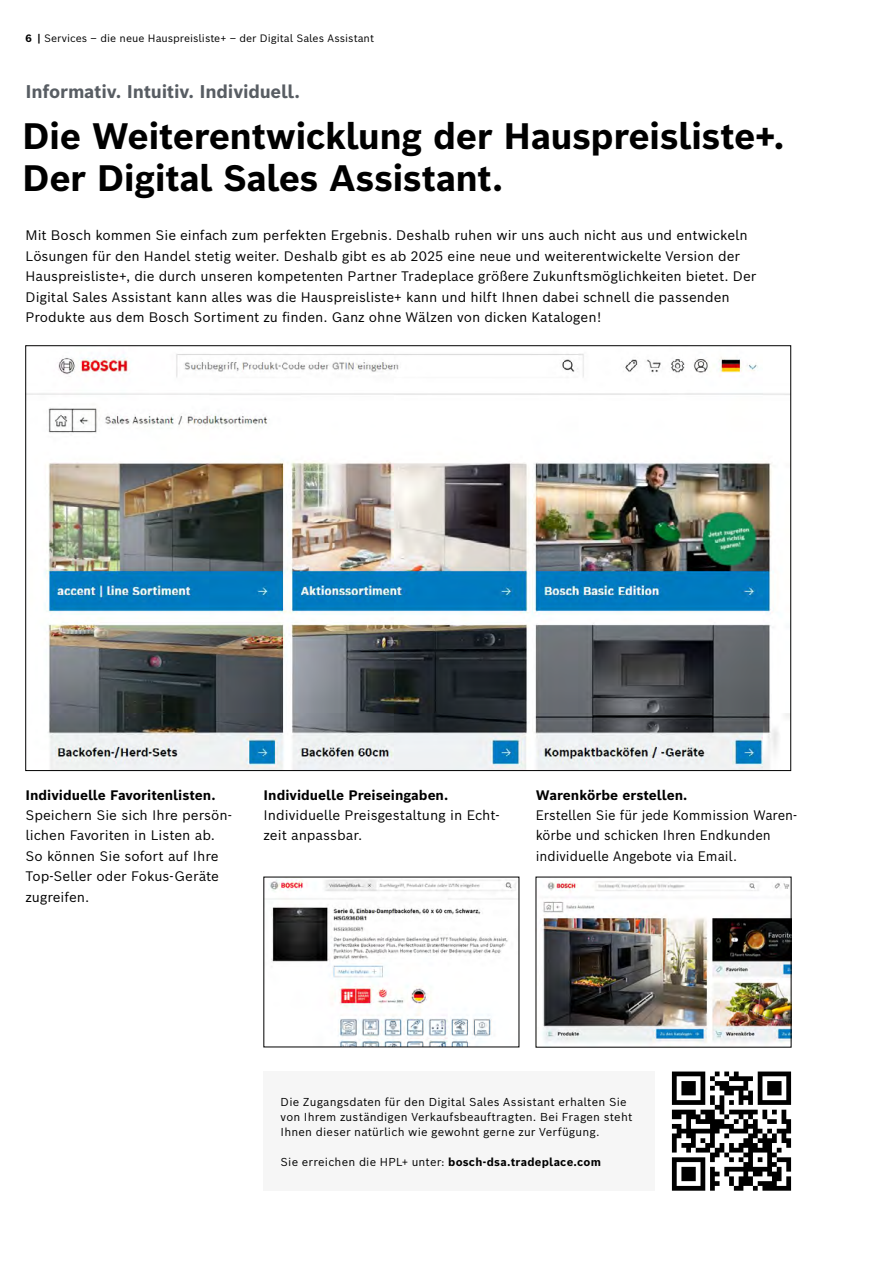
<style>
.page{position:relative;width:893px;height:1263px;background:#fff}
.page>*{position:absolute;margin:0;border:0;box-sizing:border-box;transform-origin:0 0}
.t1{font:700 36px/42px "Bosch Sans";letter-spacing:-.015em;color:#000}
.t2{font:700 18px "Bosch Sans";letter-spacing:-.015em;color:#585d63}
.t3{font:13.5px/20.4px "Bosch Sans";color:#000}
.t4{font:13.5px/20.4px "Bosch Sans";color:#000;scale:.96 1}
.t5{font:700 13.5px "Bosch Sans";color:#000}
.t6{font:11.25px/15px "Bosch Sans";letter-spacing:.015em;color:#000}
.t7{font:10.5px "Bosch Sans";color:#000}
.s1{font-weight:700}
</style>
<div class="page">
<div style="left:264px;top:1071px;width:391px;height:120px;background:#f4f4f4"></div>
<img style="left:542px;top:881px;width:247px;height:162px">
<img style="left:266px;top:879px;width:250px;height:166px">
<img style="left:28px;top:354px;width:761px;height:415px">
<svg style="left:672px;top:1071px;width:119px;height:120px"></svg>
<p class="t7" style="left:26px;top:31px;width:350px"><span class="s1">6 |</span> Services – die neue Hauspreisliste+ – der Digital Sales Assistant</p>
<h2 class="t2" style="left:26px;top:79px;width:276px">Informativ. Intuitiv. Individuell.</h2>
<h1 class="t1" style="left:22px;top:114px;width:764px">Die Weiterentwicklung der Hauspreisliste+.<br>Der Digital Sales Assistant.</h1>
<p class="t3" style="left:26px;top:225px;width:732px">Mit Bosch kommen Sie einfach zum perfekten Ergebnis. Deshalb ruhen wir uns auch nicht aus und entwickeln Lösungen für den Handel stetig weiter. Deshalb gibt es ab 2025 eine neue und weiterentwickelte Version der Hauspreisliste+, die durch unseren kompetenten Partner Tradeplace größere Zukunftsmöglichkeiten bietet. Der Digital Sales Assistant kann alles was die Hauspreisliste+ kann und hilft Ihnen dabei schnell die passenden Produkte aus dem Bosch Sortiment zu finden. Ganz ohne Wälzen von dicken Katalogen!</p>
<p class="t5" style="left:26px;top:786px;width:191px">Individuelle Favoritenlisten.</p>
<p class="t3" style="left:26px;top:804px;width:208px">Speichern Sie sich Ihre persön&shy;lichen Favoriten in Listen ab.<br>So können Sie sofort auf Ihre<br>Top-Seller oder Fokus-Geräte zugreifen.</p>
<p class="t5" style="left:264px;top:786px;width:186px">Individuelle Preiseingaben.</p>
<p class="t3" style="left:264px;top:804px;width:238px">Individuelle Preisgestaltung in Echt&shy;zeit anpassbar.</p>
<p class="t5" style="left:536px;top:786px;width:153px">Warenkörbe erstellen.</p>
<p class="t4" style="left:536px;top:804px;width:274px">Erstellen Sie für jede Kommission Waren&shy;körbe und schicken Ihren Endkunden individuelle Angebote via Email.</p>
<p class="t6" style="left:281px;top:1094px;width:353px">Die Zugangsdaten für den Digital Sales Assistant erhalten Sie von Ihrem zuständigen Verkaufsbeauftragten. Bei Fragen steht<br>Ihnen dieser natürlich wie gewohnt gerne zur Verfügung.</p>
<p class="t6" style="left:281px;top:1154px;width:322px">Sie erreichen die HPL+ unter: <span class="s1">bosch-dsa.tradeplace.com</span></p>
</div>
